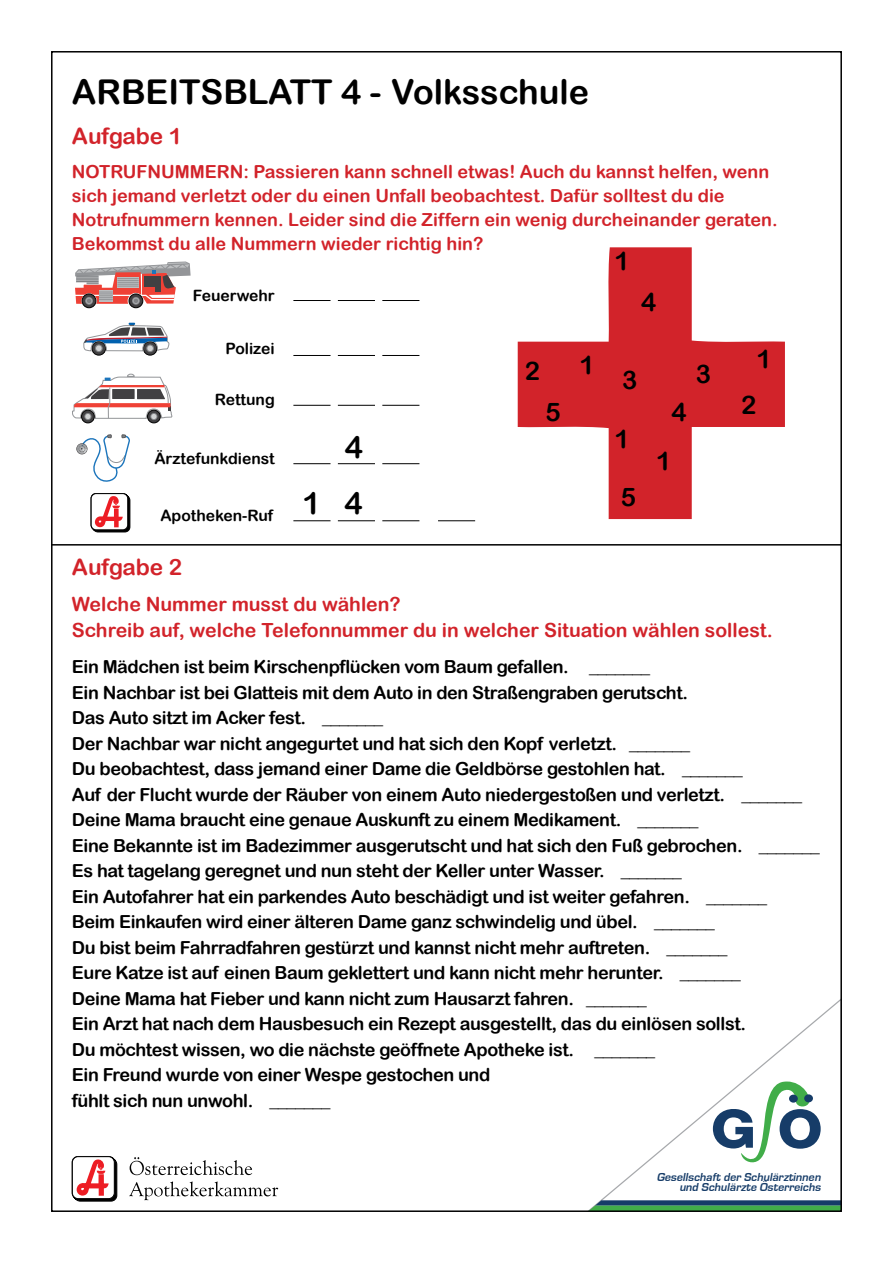
<style>
.page{position:relative;width:893px;height:1263px;background:#fff}
.page>*{position:absolute;margin:0;border:0;box-sizing:border-box;transform-origin:0 0}
.t1{font:34.2px "Arial Rounded MT Bold";color:#000}
.t2{font:30.75px/56.2px "Arial Rounded MT Bold";color:#000;text-align:right}
.t3{font:25.65px "Arial Rounded MT Bold";color:#000}
.t4{font:22.5px "Arial Rounded MT Bold";color:#d2232a}
.t5{font:19.5px/26.4px "Arial Rounded MT Bold";color:#d2232a}
.t6{font:18px/25.5px "Arial Rounded MT Bold";letter-spacing:-.02em;color:#000}
.t7{font:18px/24px "Arial Rounded MT Bold";color:#d2232a}
.t8{font:15.6px "Arial Rounded MT Bold";color:#000}
.t9{font:italic 700 12px/10.6px "Eurostile";color:#163c68;text-align:right}
</style>
<div class="page">
<svg style="left:72px;top:1156px;width:45px;height:45px"></svg>
<svg style="left:130px;top:1157px;width:122px;height:18px"></svg>
<svg style="left:129px;top:1181px;width:149px;height:19px"></svg>
<hr style="left:52px;top:544px;width:789px;height:2px;background:#000">
<div style="left:82px;top:294px;width:14px;height:14px;border:1px solid #000;border-radius:50%"></div>
<div style="left:84px;top:296px;width:10px;height:10px;border:1px solid #414042;border-radius:50%"></div>
<div style="left:129px;top:294px;width:14px;height:14px;border:1px solid #000;border-radius:50%"></div>
<div style="left:131px;top:296px;width:10px;height:10px;border:1px solid #414042;border-radius:50%"></div>
<svg style="left:75px;top:261px;width:116px;height:43px"></svg>
<div style="left:82px;top:410px;width:12px;height:13px;background:#414042;border-radius:50%"></div>
<div style="left:81px;top:410px;width:13px;height:13px;border:1px solid #000;border-radius:50%"></div>
<div style="left:84px;top:412px;width:8px;height:9px;border:1px solid #414042;border-radius:50%"></div>
<div style="left:148px;top:410px;width:12px;height:13px;background:#414042;border-radius:50%"></div>
<div style="left:147px;top:410px;width:13px;height:13px;border:1px solid #000;border-radius:50%"></div>
<div style="left:150px;top:412px;width:8px;height:9px;border:1px solid #414042;border-radius:50%"></div>
<svg style="left:72px;top:374px;width:101px;height:45px"></svg>
<div style="left:92px;top:341px;width:14px;height:14px;border:1px solid #000;border-radius:50%"></div>
<div style="left:94px;top:344px;width:9px;height:9px;border:1px solid #414042;border-radius:50%"></div>
<div style="left:143px;top:341px;width:14px;height:14px;border:1px solid #000;border-radius:50%"></div>
<div style="left:146px;top:344px;width:9px;height:9px;border:1px solid #414042;border-radius:50%"></div>
<svg style="left:84px;top:323px;width:85px;height:28px"></svg>
<svg style="left:91px;top:493px;width:39px;height:39px"></svg>
<svg style="left:76px;top:434px;width:54px;height:48px"></svg>
<svg style="left:518px;top:247px;width:267px;height:272px;fill:#d2232a"></svg>
<hr style="left:293px;top:300px;width:38px;height:1px;background:#000">
<hr style="left:382px;top:300px;width:37px;height:1px;background:#000">
<hr style="left:338px;top:300px;width:37px;height:1px;background:#000">
<hr style="left:293px;top:355px;width:38px;height:1px;background:#000">
<hr style="left:382px;top:355px;width:37px;height:1px;background:#000">
<hr style="left:338px;top:355px;width:37px;height:1px;background:#000">
<hr style="left:293px;top:405px;width:38px;height:1px;background:#000">
<hr style="left:382px;top:405px;width:37px;height:1px;background:#000">
<hr style="left:338px;top:405px;width:37px;height:1px;background:#000">
<hr style="left:293px;top:463px;width:38px;height:1px;background:#000">
<hr style="left:382px;top:463px;width:37px;height:1px;background:#000">
<hr style="left:338px;top:463px;width:37px;height:1px;background:#000">
<hr style="left:293px;top:520px;width:38px;height:1px;background:#000">
<hr style="left:382px;top:520px;width:37px;height:1px;background:#000">
<hr style="left:438px;top:520px;width:37px;height:1px;background:#000">
<hr style="left:338px;top:520px;width:37px;height:1px;background:#000">
<svg style="left:601px;top:1000px;width:238px;height:200px"></svg>
<svg style="left:590px;top:1200px;width:249px;height:9px;background:#377467"></svg>
<svg style="left:713px;top:1081px;width:108px;height:81px"></svg>
<div style="left:789px;top:1094px;width:9px;height:9px;background:#163c68;border-radius:50%"></div>
<div style="left:804px;top:1094px;width:9px;height:8px;background:#163c68;border-radius:50%"></div>
<h1 class="t1" style="left:72px;top:71px;width:219px">Arbeitsblatt</h1>
<h1 class="t1" style="left:341px;top:71px;width:250px">4 - Volksschule</h1>
<p class="t4" style="left:72px;top:123px;width:112px">Aufgabe 1</p>
<p class="t7" style="left:72px;top:159px;width:707px">NOTRUFNUMMERN: Passieren kann schnell etwas! Auch du kannst helfen, wenn sich jemand verletzt oder du einen Unfall beobachtest. Dafür solltest du die Notrufnummern kennen. Leider sind die Ziffern ein wenig durcheinander geraten.<br>Bekommst du alle Nummern wieder richtig hin?</p>
<h3 class="t3" style="left:614px;top:245px;width:17px">1</h3>
<p class="t8" style="left:193px;top:286px;width:83px">Feuerwehr</p>
<p class="t8" style="left:226px;top:339px;width:51px">Polizei</p>
<p class="t8" style="left:215px;top:390px;width:61px">Rettung</p>
<p class="t8" style="left:154px;top:449px;width:122px">Ärztefunkdienst</p>
<p class="t8" style="left:160px;top:506px;width:114px">Apotheken-Ruf</p>
<p class="t4" style="left:72px;top:554px;width:112px">Aufgabe 2</p>
<h2 class="t2" style="left:302px;top:418px;width:62px">4<br>1 4</h2>
<h3 class="t3" style="left:525px;top:355px;width:17px">2</h3>
<h3 class="t3" style="left:545px;top:396px;width:17px">5</h3>
<h3 class="t3" style="left:579px;top:350px;width:17px">1</h3>
<h3 class="t3" style="left:641px;top:287px;width:17px">4</h3>
<h3 class="t3" style="left:756px;top:344px;width:17px">1</h3>
<h3 class="t3" style="left:622px;top:365px;width:17px">3</h3>
<h3 class="t3" style="left:696px;top:359px;width:17px">3</h3>
<h3 class="t3" style="left:671px;top:396px;width:17px">4</h3>
<h3 class="t3" style="left:741px;top:389px;width:17px">2</h3>
<h3 class="t3" style="left:614px;top:423px;width:17px">1</h3>
<h3 class="t3" style="left:621px;top:482px;width:17px">5</h3>
<h3 class="t3" style="left:656px;top:446px;width:17px">1</h3>
<p class="t5" style="left:72px;top:590px;width:702px">Welche Nummer musst du wählen?<br>Schreib auf, welche Telefonnummer du in welcher Situation wählen sollest.</p>
<p class="t6" style="left:72px;top:654px;width:749px">Ein Mädchen ist beim Kirschenpflücken vom Baum gefallen. _______<br>Ein Nachbar ist bei Glatteis mit dem Auto in den Straßengraben gerutscht.<br>Das Auto sitzt im Acker fest. _______<br>Der Nachbar war nicht angegurtet und hat sich den Kopf verletzt. _______<br>Du beobachtest, dass jemand einer Dame die Geldbörse gestohlen hat. _______<br>Auf der Flucht wurde der Räuber von einem Auto niedergestoßen und verletzt. _______ Deine Mama braucht eine genaue Auskunft zu einem Medikament. _______<br>Eine Bekannte ist im Badezimmer ausgerutscht und hat sich den Fuß gebrochen. _______ Es hat tagelang geregnet und nun steht der Keller unter Wasser. _______<br>Ein Autofahrer hat ein parkendes Auto beschädigt und ist weiter gefahren. _______<br>Beim Einkaufen wird einer älteren Dame ganz schwindelig und übel. _______<br>Du bist beim Fahrradfahren gestürzt und kannst nicht mehr auftreten. _______<br>Eure Katze ist auf einen Baum geklettert und kann nicht mehr herunter. _______<br>Deine Mama hat Fieber und kann nicht zum Hausarzt fahren. _______<br>Ein Arzt hat nach dem Hausbesuch ein Rezept ausgestellt, das du einlösen sollst.<br>Du möchtest wissen, wo die nächste geöffnete Apotheke ist. _______<br>Ein Freund wurde von einer Wespe gestochen und<br>fühlt sich nun unwohl. _______</p>
<p class="t9" style="left:657px;top:1171px;width:168px">Gesellschaft der Schulärztinnen und Schulärzte Österreichs</p>
</div>
